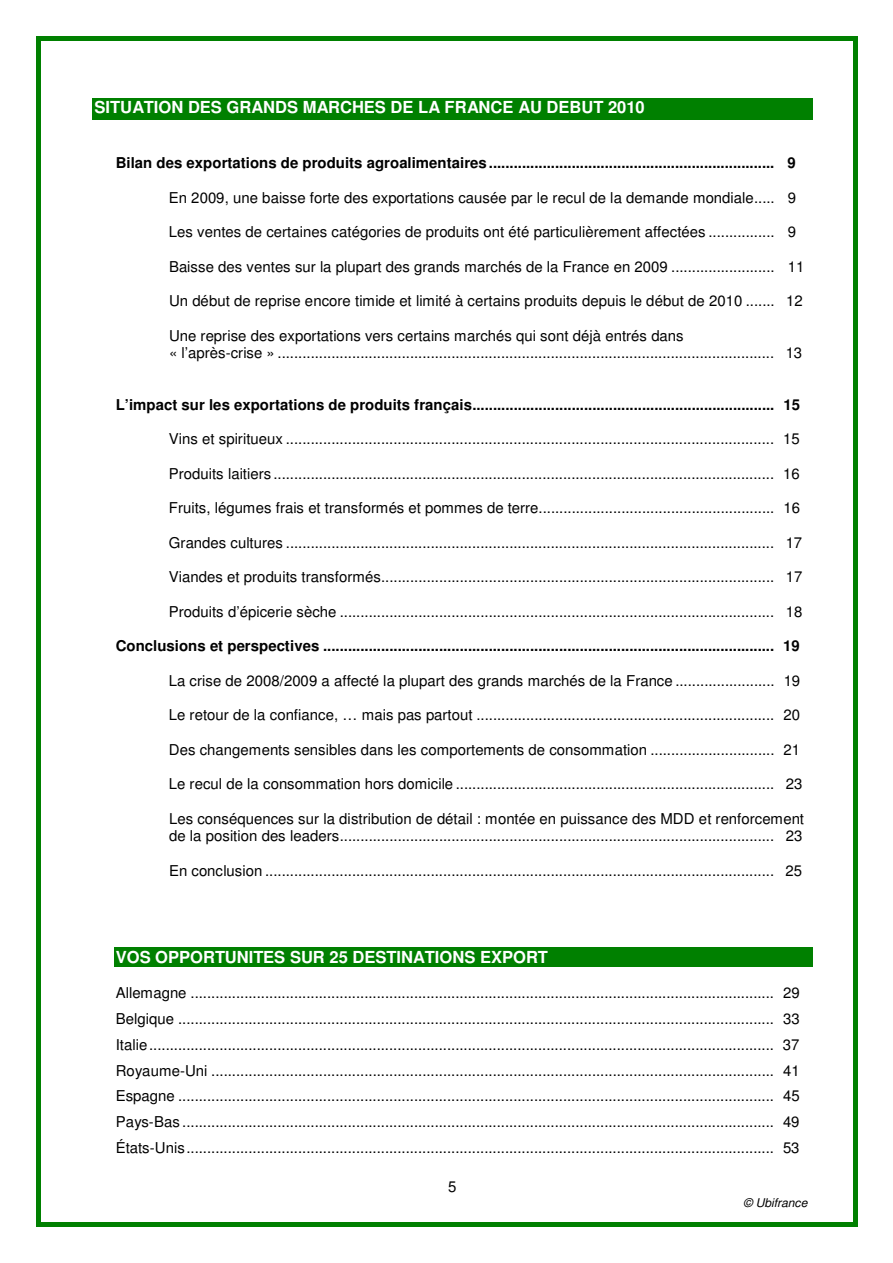
<style>
.page{position:relative;width:893px;height:1263px;background:#fff}
.page>*{position:absolute;margin:0;border:0;box-sizing:border-box;transform-origin:0 0}
.t1{font:700 16.5px "Helvetica";letter-spacing:-.005em;color:#fff}
.t2{font:15px/26px "Helvetica";color:#000}
.t3{font:700 15px "Helvetica";letter-spacing:.005em;color:#000}
.t4{font:italic 12px "Helvetica";letter-spacing:-.005em;color:#000}
</style>
<div class="page">
<div style="left:92px;top:98px;width:720px;height:22px;background:#008000"></div>
<div style="left:114px;top:948px;width:698px;height:19px;background:#008000"></div>
<svg style="left:36px;top:36px;width:4px;height:5px"></svg>
<div style="left:40px;top:36px;width:812px;height:5px;background:#008000"></div>
<svg style="left:852px;top:36px;width:5px;height:5px"></svg>
<hr style="left:36px;top:41px;width:4px;height:1181px;background:#008000">
<div style="left:852px;top:41px;width:5px;height:1181px;background:#008000"></div>
<svg style="left:36px;top:1222px;width:4px;height:5px"></svg>
<div style="left:40px;top:1222px;width:812px;height:5px;background:#008000"></div>
<svg style="left:852px;top:1222px;width:5px;height:5px"></svg>
<p class="t1" style="left:94px;top:101px;width:551px">SITUATION DES GRANDS MARCHES DE LA FRANCE AU DEBUT 2010</p>
<p class="t3" style="left:116px;top:157px;width:681px">Bilan des exportations de produits agroalimentaires ..................................................................... 9</p>
<p class="t2" style="left:169px;top:184px;width:628px">En 2009, une baisse forte des exportations causée par le recul de la demande mondiale ..... 9</p>
<p class="t2" style="left:169px;top:219px;width:628px">Les ventes de certaines catégories de produits ont été particulièrement affectées ................ 9</p>
<p class="t2" style="left:169px;top:253px;width:636px">Baisse des ventes sur la plupart des grands marchés de la France en 2009 ......................... 11</p>
<p class="t2" style="left:169px;top:288px;width:635px">Un début de reprise encore timide et limité à certains produits depuis le début de 2010 ....... 12</p>
<p class="t2" style="left:169px;top:327px;width:634px;line-height:17.1px">Une reprise des exportations vers certains marchés qui sont déjà entrés dans<br>« l’après-crise » ........................................................................................................................ 13</p>
<p class="t3" style="left:116px;top:398px;width:685px">L’impact sur les exportations de produits français ......................................................................... 15</p>
<p class="t2" style="left:169px;top:426px;width:632px">Vins et spiritueux ...................................................................................................................... 15</p>
<p class="t2" style="left:169px;top:460px;width:632px">Produits laitiers ......................................................................................................................... 16</p>
<p class="t2" style="left:169px;top:495px;width:632px">Fruits, légumes frais et transformés et pommes de terre......................................................... 16</p>
<p class="t2" style="left:169px;top:529px;width:635px">Grandes cultures ...................................................................................................................... 17</p>
<p class="t2" style="left:169px;top:564px;width:635px">Viandes et produits transformés ............................................................................................... 17</p>
<p class="t2" style="left:169px;top:598px;width:635px">Produits d’épicerie sèche ......................................................................................................... 18</p>
<p class="t3" style="left:116px;top:640px;width:685px">Conclusions et perspectives ............................................................................................................. 19</p>
<p class="t2" style="left:169px;top:667px;width:632px">La crise de 2008/2009 a affecté la plupart des grands marchés de la France ........................ 19</p>
<p class="t2" style="left:169px;top:702px;width:632px">Le retour de la confiance, … mais pas partout ........................................................................ 20</p>
<p class="t2" style="left:169px;top:736px;width:632px">Des changements sensibles dans les comportements de consommation .............................. 21</p>
<p class="t2" style="left:169px;top:771px;width:635px">Le recul de la consommation hors domicile ............................................................................. 23</p>
<p class="t2" style="left:169px;top:810px;width:636px;line-height:17.1px">Les conséquences sur la distribution de détail : montée en puissance des MDD et renforcement de la position des leaders ......................................................................................................... 23</p>
<p class="t2" style="left:169px;top:857px;width:634px">En conclusion ........................................................................................................................... 25</p>
<p class="t1" style="left:116px;top:951px;width:433px">VOS OPPORTUNITES SUR 25 DESTINATIONS EXPORT</p>
<p class="t2" style="left:116px;top:980px;width:685px;text-align:justify">Allemagne ............................................................................................................................................. 29<br>Belgique ................................................................................................................................................ 33<br>Italie ....................................................................................................................................................... 37<br>Royaume-Uni ........................................................................................................................................ 41<br>Espagne ................................................................................................................................................ 45<br>Pays-Bas ............................................................................................................................................... 49<br>États-Unis .............................................................................................................................................. 53</p>
<p class="t2" style="left:448px;top:1174px;width:10px">5</p>
<p class="t4" style="left:743px;top:1196px;width:65px">© Ubifrance</p>
</div>
